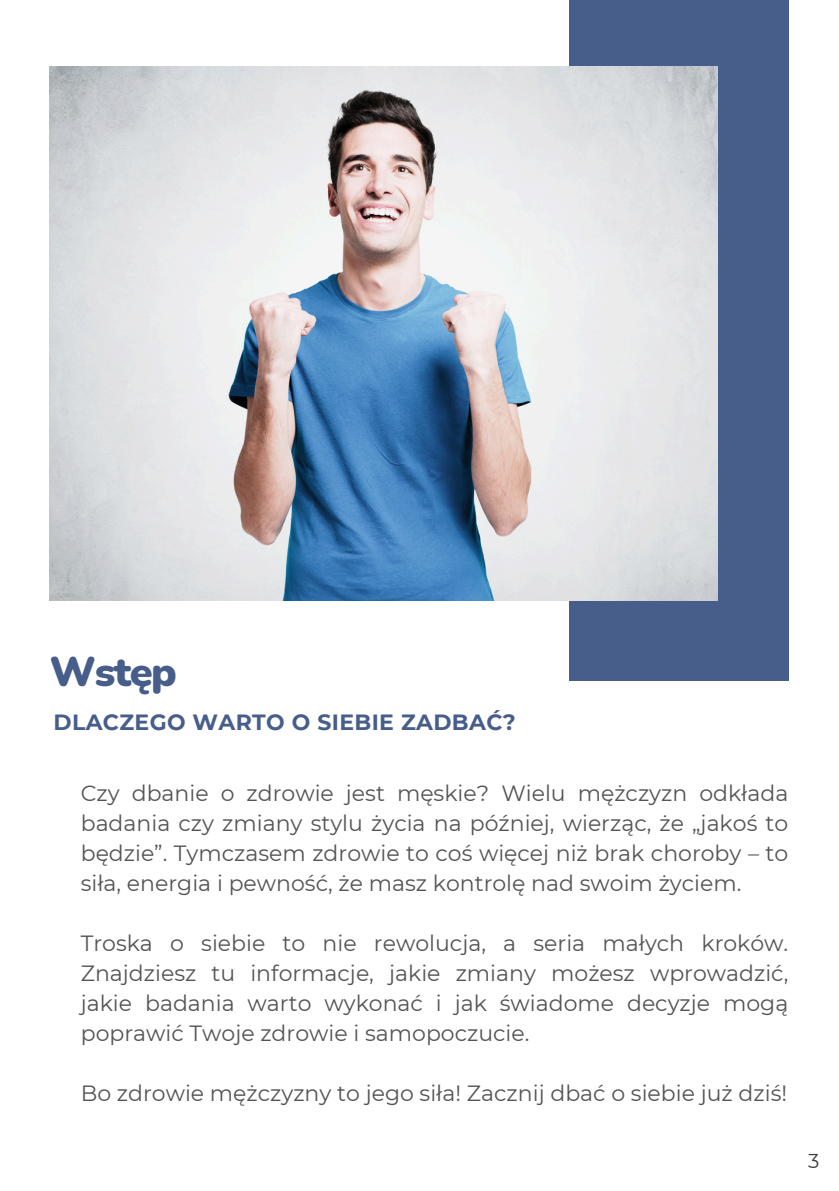
<style>
.page{position:relative;width:839px;height:1191px;background:#fff}
.page>*{position:absolute;margin:0;border:0;box-sizing:border-box;transform-origin:0 0}
.t1{font:900 41.4px "Nunito";letter-spacing:-.035em;color:#475d8a}
.t2{font:22px/30px "Montserrat";color:#545454;text-align:justify}
.t3{font:700 22px "Montserrat";letter-spacing:.015em;color:#475d8a}
.t4{font:20px "Montserrat";color:#413d3c}
</style>
<div class="page">
<div style="left:569px;top:0;width:219px;height:681px;background:#475d8a"></div>
<img style="left:50px;top:66px;width:667px;height:534px">
<p class="t1" style="left:50px;top:644px;width:129px">Wstęp</p>
<p class="t3" style="left:53px;top:709px;width:464px">DLACZEGO WARTO O SIEBIE ZADBAĆ?</p>
<p class="t2" style="left:81px;top:778px;width:709px">Czy dbanie o zdrowie jest męskie? Wielu mężczyzn odkłada badania czy zmiany stylu życia na później, wierząc, że „jakoś to będzie”. Tymczasem zdrowie to coś więcej niż brak choroby – to siła, energia i pewność, że masz kontrolę nad swoim życiem.</p>
<h1 class="t2" style="left:81px;top:928px;width:709px">Troska o siebie to nie rewolucja, a seria małych kroków.<br>Znajdziesz tu informacje, jakie zmiany możesz wprowadzić, jakie badania warto wykonać i jak świadome decyzje mogą poprawić Twoje zdrowie i samopoczucie.</h1>
<h2 class="t2" style="left:81px;top:1078px;width:708px">Bo zdrowie mężczyzny to jego siła! Zacznij dbać o siebie już dziś!</h2>
<p class="t4" style="left:808px;top:1149px;width:13px">3</p>
</div>
